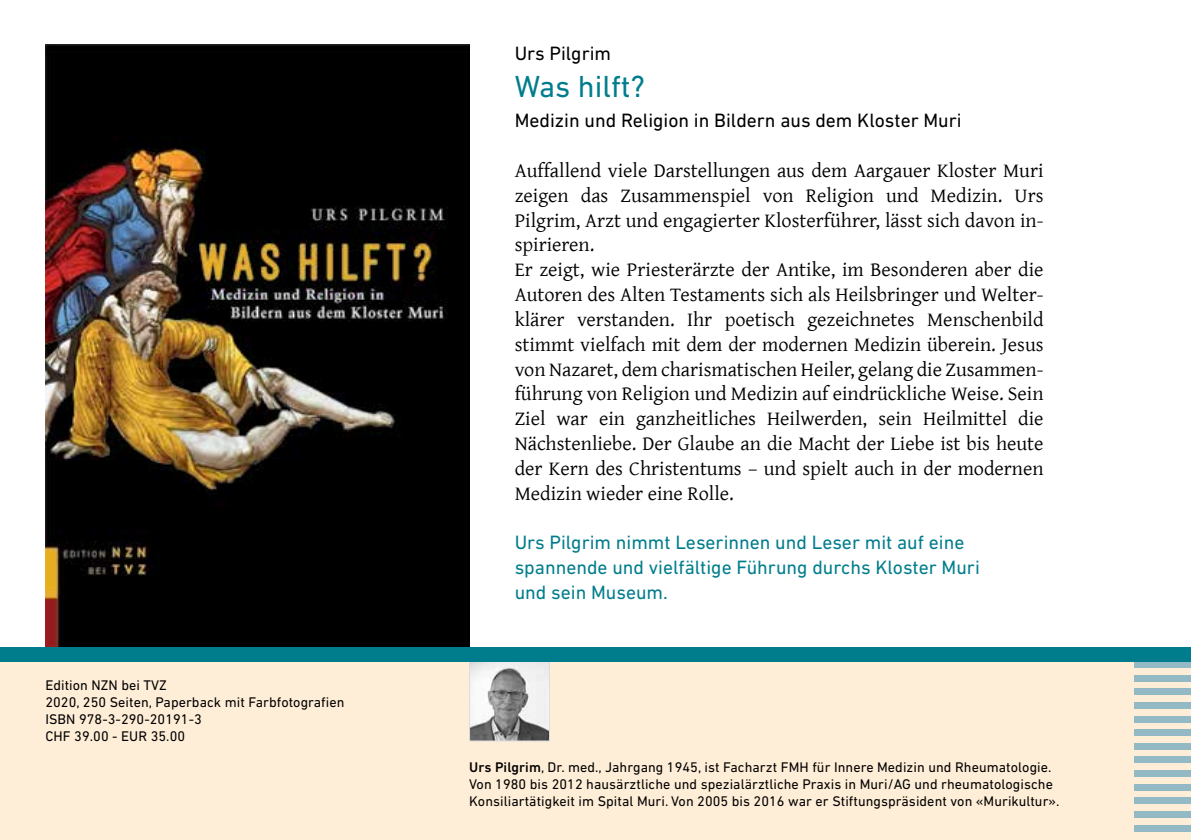
<style>
.page{position:relative;width:1191px;height:840px;background:#fff}
.page>*{position:absolute;margin:0;border:0;box-sizing:border-box;transform-origin:0 0}
.t1{font:31px "DIN Next LT Pro";color:#007d8c}
.t2{font:20.2px/24.8px "Gentium";color:#000}
.t3{font:19.6px/24.8px "DIN Next LT Pro";color:#007d8c}
.t4{font:19.6px "DIN Next LT Pro";color:#000}
.t5{font:14.2px/17px "DIN Next LT Pro";letter-spacing:.005em;color:#000}
.s1{font-weight:500}
</style>
<div class="page">
<div style="left:0;top:660px;width:1191px;height:179px;background:#ffeed7"></div>
<svg style="left:1134px;top:660px;width:57px;height:7px"></svg>
<div style="left:1134px;top:674px;width:57px;height:7px;background:#93bac4"></div>
<div style="left:1134px;top:688px;width:57px;height:6px;background:#93bac4"></div>
<div style="left:1134px;top:701px;width:57px;height:7px;background:#93bac4"></div>
<div style="left:1134px;top:715px;width:57px;height:7px;background:#93bac4"></div>
<div style="left:1134px;top:729px;width:57px;height:6px;background:#93bac4"></div>
<div style="left:1134px;top:742px;width:57px;height:7px;background:#93bac4"></div>
<div style="left:1134px;top:756px;width:57px;height:7px;background:#93bac4"></div>
<div style="left:1134px;top:769px;width:57px;height:7px;background:#93bac4"></div>
<div style="left:1134px;top:783px;width:57px;height:7px;background:#93bac4"></div>
<div style="left:1134px;top:797px;width:57px;height:6px;background:#93bac4"></div>
<div style="left:1134px;top:810px;width:57px;height:7px;background:#93bac4"></div>
<div style="left:1134px;top:824px;width:57px;height:7px;background:#93bac4"></div>
<img style="left:45px;top:45px;width:424px;height:601px">
<img style="left:471px;top:662px;width:77px;height:76px">
<div style="left:469px;top:660px;width:81px;height:80px;border:1px solid #dcddde"></div>
<div style="left:0;top:646px;width:1191px;height:14px;background:#007d8c"></div>
<p class="t5" style="left:45px;top:676px;width:301px">Edition NZN bei TVZ<br>2020, 250 Seiten, Paperback mit Farbfotografien<br>ISBN 978-3-290-20191-3<br>CHF 39.00 - EUR 35.00</p>
<p class="t4" style="left:514px;top:42px;width:98px">Urs Pilgrim</p>
<h1 class="t1" style="left:514px;top:68px;width:132px">Was hilft?</h1>
<p class="t4" style="left:514px;top:109px;width:448px">Medizin und Religion in Bildern aus dem Kloster Muri</p>
<p class="t2" style="left:514px;top:157px;width:530px">Auffallend viele Darstellungen aus dem Aargauer Kloster Muri zeigen das Zusammenspiel von Religion und Medizin. Urs Pilgrim, Arzt und engagierter Klosterführer, lässt sich davon in&shy;spirieren.<br>Er zeigt, wie Priesterärzte der Antike, im Besonderen aber die Autoren des Alten Testaments sich als Heilsbringer und Welter&shy;klärer verstanden. Ihr poetisch gezeichnetes Menschenbild stimmt vielfach mit dem der modernen Medizin überein. Jesus von Nazaret, dem charismatischen Heiler, gelang die Zusammen&shy;führung von Religion und Medizin auf eindrückliche Weise. Sein Ziel war ein ganzheitliches Heilwerden, sein Heilmittel die Nächstenliebe. Der Glaube an die Macht der Liebe ist bis heute der Kern des Christentums – und spielt auch in der modernen Medizin wieder eine Rolle.</p>
<p class="t3" style="left:514px;top:529px;width:467px">Urs Pilgrim nimmt Leserinnen und Leser mit auf eine spannende und vielfältige Führung durchs Kloster Muri und sein Museum.</p>
<p class="t5" style="left:469px;top:758px;width:592px"><span class="s1">Urs Pilgrim</span>, Dr. med., Jahrgang 1945, ist Facharzt FMH für Innere Medizin und Rheumatologie.<br>Von 1980 bis 2012 hausärztliche und spezialärztliche Praxis in Muri/AG und rheumatologische<br>Konsiliartätigkeit im Spital Muri. Von 2005 bis 2016 war er Stiftungspräsident von «Murikultur».</p>
</div>
